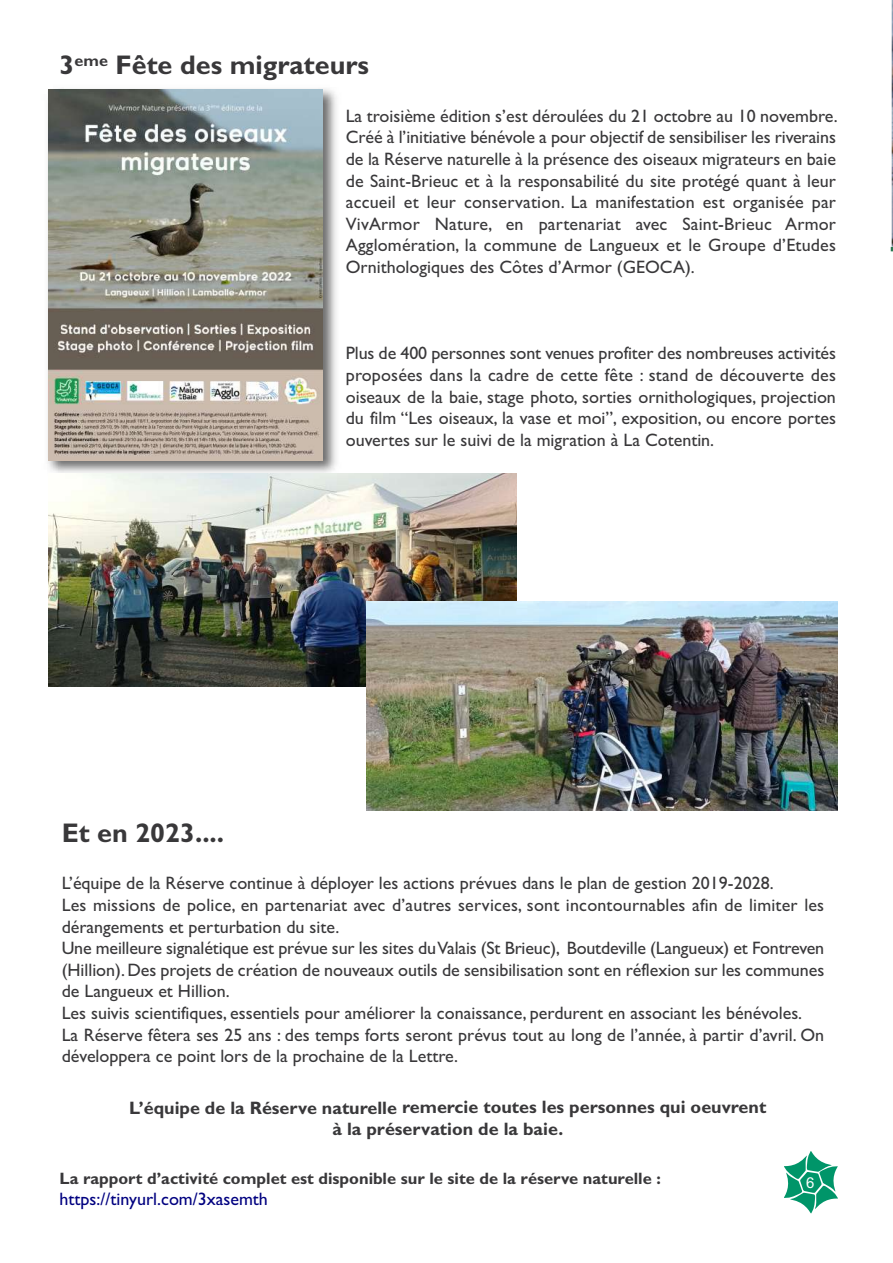
<style>
.page{position:relative;width:893px;height:1263px;background:#fff}
.page>*{position:absolute;margin:0;border:0;box-sizing:border-box;transform-origin:0 0}
.t1{font:700 27px "Gill Sans";color:#39383a}
.t2{font:18px/21.6px "Gill Sans";color:#39383a;text-align:justify}
.t3{font:700 18px/21.6px "Gill Sans";letter-spacing:-.005em;color:#39383a;text-align:center}
.t4{font:18px "Gill Sans";color:#000080}
.t5{font:700 16.5px "Gill Sans";color:#39383a}
.t6{font:15px "Arial";color:#fff}
</style>
<div class="page">
<img style="left:892px;top:0;width:1px;height:200px">
<svg style="left:891px;top:200px;width:2px;height:52px"></svg>
<svg style="left:784px;top:1151px;width:54px;height:63px"></svg>
<img style="left:47px;top:88px;width:290px;height:385px">
<img style="left:49px;top:90px;width:274px;height:371px">
<img style="left:49px;top:473px;width:467px;height:213px">
<img style="left:367px;top:601px;width:470px;height:210px">
<h1 class="t1" style="left:60px;top:49px;width:311px">3<sup>eme</sup> Fête des migrateurs</h1>
<p class="t2" style="left:346px;top:105px;width:493px">La troisième édition s’est déroulées du 21 octobre au 10 novembre.<br>Créé à l’initiative bénévole a pour objectif de sensibiliser les riverains de la Réserve naturelle à la présence des oiseaux migrateurs en baie de Saint-Brieuc et à la responsabilité du site protégé quant à leur accueil et leur conservation. La manifestation est organisée par VivArmor Nature, en partenariat avec Saint-Brieuc Armor Agglomération, la commune de Langueux et le Groupe d’Etudes Ornithologiques des Côtes d’Armor (GEOCA).</p>
<p class="t2" style="left:346px;top:342px;width:492px">Plus de 400 personnes sont venues profiter des nombreuses activités proposées dans la cadre de cette fête : stand de découverte des oiseaux de la baie, stage photo, sorties ornithologiques, projection du film “Les oiseaux, la vase et moi”, exposition, ou encore portes ouvertes sur le suivi de la migration à La Cotentin.</p>
<h1 class="t1" style="left:62px;top:816px;width:164px">Et en 2023....</h1>
<p class="t2" style="left:62px;top:872px;width:764px;text-align:left">L’équipe de la Réserve continue à déployer les actions prévues dans le plan de gestion 2019-2028.<br>Les missions de police, en partenariat avec d’autres services, sont incontournables afin de limiter les dérangements et perturbation du site.<br>Une meilleure signalétique est prévue sur les sites duValais (St Brieuc), Boutdeville (Langueux) et Fontreven (Hillion).Des projets de création de nouveaux outils de sensibilisation sont en réflexion sur les communes de Langueux et Hillion.<br>Les suivis scientifiques, essentiels pour améliorer la conaissance, perdurent en associant les bénévoles.<br>La Réserve fêtera ses 25 ans : des temps forts seront prévus tout au long de l’année, à partir d’avril. On développera ce point lors de la prochaine de la Lettre.</p>
<p class="t3" style="left:129px;top:1096px;width:639px">L’équipe de la Réserve naturelle remercie toutes les personnes qui oeuvrent à la préservation de la baie.</p>
<p class="t5" style="left:60px;top:1168px;width:603px">La rapport d’activité complet est disponible sur le site de la réserve naturelle :</p>
<p class="t4" style="left:60px;top:1189px;width:210px">https://tinyurl.com/3xasemth</p>
<p class="t6" style="left:806px;top:1174px;width:10px">6</p>
</div>
